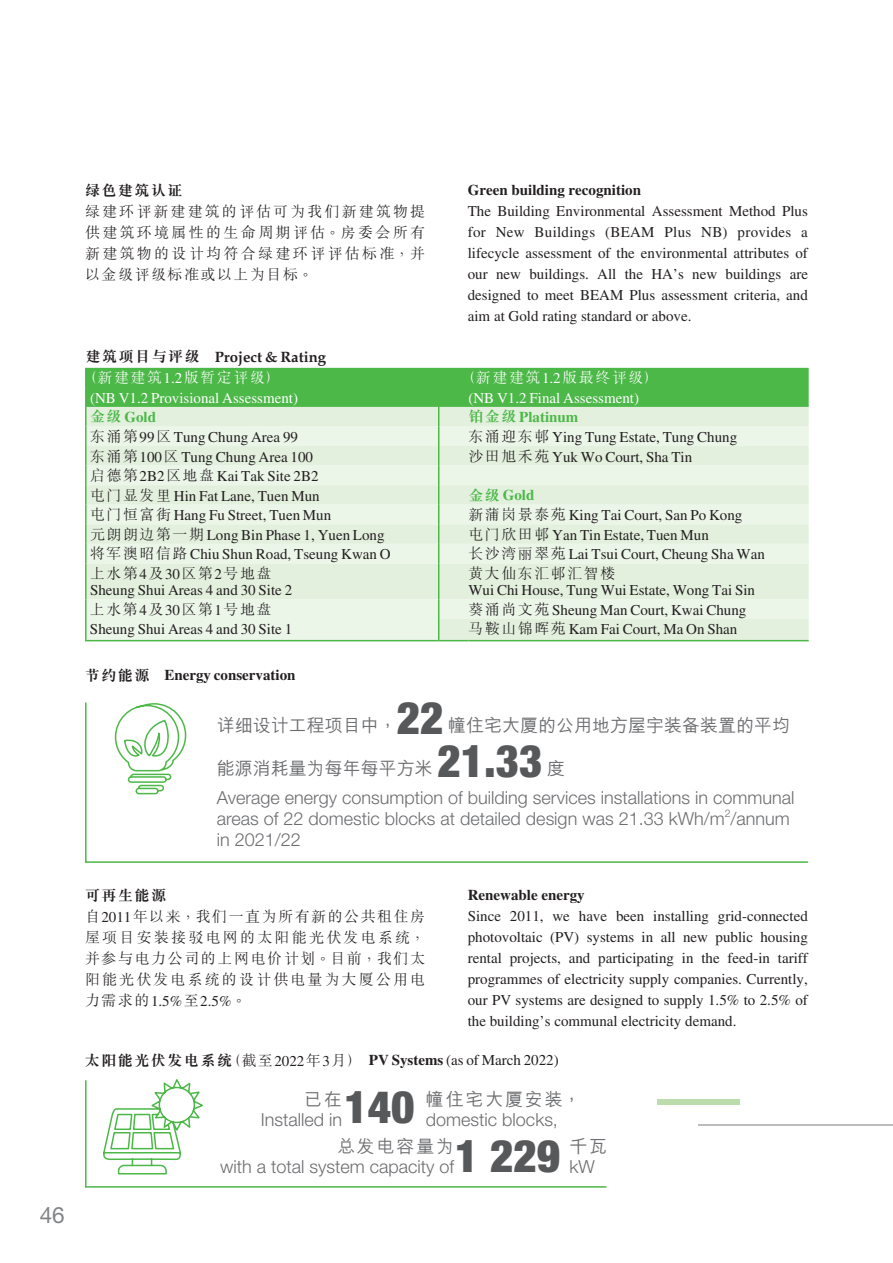
<style>
.page{position:relative;width:893px;height:1263px;background:#fff}
.page>*{position:absolute;margin:0;border:0;box-sizing:border-box;transform-origin:0 0}
.t1{font:900 condensed 45px "Helvetica Neue LT Std";color:#57585a}
.t2{font:22.5px "Helvetica Neue LT Std";color:#808285}
.t3{font:300 18px/28.8px "Helvetica Neue LT Std";color:#6c6d70}
.t4{font:500 18px/19.8px "M Hei HKS";color:#6c6d70}
.t5{font:500 18px "M Hei HKS";letter-spacing:.1em;color:#6c6d70}
.t6{font:15px/21px "Times LT Std";color:#231f20}
.t7{font:300 15px/21px "M Sung HKS";letter-spacing:.14em;color:#231f20}
.t8{font:15px "Times LT Std";color:#fff}
.t9{font:700 15px/21.6px "Palatino LT Std";color:#231f20}
.t10{font:700 15px "Times LT Std";color:#4cb848}
.t11{font:700 15px "Times LT Std";color:#231f20}
.t12{font:300 15px "M Sung HKS";letter-spacing:.1em;color:#fff}
.t13{font:300 15px "M Sung HKS";letter-spacing:.1em;color:#231f20}
.t14{font:300 10.5px "Helvetica Neue LT Std";color:#6c6d70}
.s1{font-weight:700}
.s2{font-family:"M Sung HKS"}
.s3{font-family:"M Sung HKS";font-weight:300;color:#fff}
.s4{font-family:"Times LT Std";font-weight:400;color:#fff}
.s5{font-family:"Times LT Std";font-weight:400}
.s6{font-family:"M Sung HKS";font-weight:300}
.s7{font-family:"M Sung HK";font-weight:300}
.s8{font-family:"M Sung HK"}
.s9{font-family:"M Hei HKS";font-weight:500}
.s10{font-family:"M Sung HKS";font-weight:700}
.s11{font-family:"Helvetica Neue LT Std";font-weight:300}
</style>
<div class="page">
<svg style="left:87px;top:563px;width:722px;height:77px;background:#e6f1e1"></svg>
<hr style="left:85px;top:563px;width:2px;height:36px;background:#4cb848">
<hr style="left:85px;top:599px;width:2px;height:20px;background:#4cb848">
<hr style="left:85px;top:619px;width:2px;height:21px;background:#4cb848">
<svg style="left:85px;top:368px;width:724px;height:195px;background:#c7e6c3"></svg>
<hr style="left:438px;top:563px;width:1px;height:36px;background:#4cb848">
<hr style="left:85px;top:640px;width:354px;height:1px;background:#4cb848">
<svg style="left:438px;top:599px;width:30px;height:42px"></svg>
<hr style="left:468px;top:640px;width:341px;height:1px;background:#4cb848">
<svg style="left:85px;top:702px;width:723px;height:161px"></svg>
<svg style="left:85px;top:1080px;width:522px;height:108px"></svg>
<svg style="left:114px;top:702px;width:73px;height:93px"></svg>
<svg style="left:102px;top:1079px;width:104px;height:96px"></svg>
<div style="left:657px;top:1100px;width:83px;height:5px;background:#bbddae"></div>
<hr style="left:699px;top:1124px;width:194px;height:1px;background:#bcbdc0">
<h2 class="t2" style="left:40px;top:1202px;width:27px">46</h2>
<p class="t7" style="left:85px;top:179px;width:342px"><span class="s1">綠色建築認證<br></span>綠建環評新建建築的評估可為我們新建築物提供建築環境屬性的生命周期評估。房委會所有新建築物的設計均符合綠建環評評估標準，並以金級評級標準或以上為目標。</p>
<p class="t6" style="left:468px;top:180px;width:342px"><span class="s1">Green building recognition<br></span>The Building Environmental Assessment Method Plus for New Buildings (BEAM Plus NB) provides a lifecycle assessment of the environmental attributes of our new buildings. All the HA’s new buildings are designed to meet BEAM Plus assessment criteria, and aim at Gold rating standard or above.</p>
<p class="t9" style="left:83px;top:346px;width:245px"><span class="s2">建築項目與評級</span> Project &amp; Rating<span class="s3">（新建建築</span><span class="s4">1.2</span><span class="s3">版暫定評級）</span></p>
<p class="t12" style="left:461px;top:367px;width:199px">（新建建築<span class="s5">1.2</span>版最終評級）</p>
<p class="t8" style="left:90px;top:389px;width:210px">(NB V1.2 Provisional Assessment)</p>
<p class="t8" style="left:468px;top:389px;width:172px">(NB V1.2 Final Assessment)</p>
<p class="t10" style="left:90px;top:408px;width:67px"><span class="s2">金級</span> Gold</p>
<p class="t10" style="left:468px;top:408px;width:111px"><span class="s2">鉑金級</span> Platinum</p>
<p class="t6" style="left:90px;top:426px;width:210px"><span class="s6">東涌第</span>99<span class="s6">區</span> Tung Chung Area 99</p>
<p class="t6" style="left:468px;top:426px;width:270px"><span class="s6">東涌迎東</span><span class="s7">邨</span> Ying Tung Estate, Tung Chung</p>
<p class="t6" style="left:90px;top:446px;width:225px"><span class="s6">東涌第</span>100<span class="s6">區</span> Tung Chung Area 100</p>
<p class="t6" style="left:468px;top:446px;width:225px"><span class="s6">沙田旭禾苑</span> Yuk Wo Court, Sha Tin</p>
<p class="t6" style="left:90px;top:466px;width:231px;line-height:19.5px"><span class="s6">啟德第</span>2B2<span class="s6">區地盤</span> Kai Tak Site 2B2<span class="s6">屯門顯發里</span> Hin Fat Lane, Tuen Mun</p>
<p class="t10" style="left:468px;top:486px;width:67px"><span class="s2">金級</span> Gold</p>
<p class="t6" style="left:90px;top:505px;width:243px"><span class="s6">屯門恆富街</span> Hang Fu Street, Tuen Mun</p>
<p class="t6" style="left:468px;top:505px;width:275px"><span class="s6">新蒲崗景泰苑</span> King Tai Court, San Po Kong</p>
<p class="t6" style="left:90px;top:524px;width:296px"><span class="s6">元朗朗邊第一期</span> Long Bin Phase 1, Yuen Long</p>
<p class="t6" style="left:468px;top:524px;width:242px"><span class="s6">屯門欣田</span><span class="s7">邨</span> Yan Tin Estate, Tuen Mun</p>
<p class="t6" style="left:90px;top:544px;width:302px"><span class="s6">將軍澳昭信路</span> Chiu Shun Road, Tseung Kwan O</p>
<p class="t6" style="left:468px;top:544px;width:298px"><span class="s6">長沙灣麗翠苑</span> Lai Tsui Court, Cheung Sha Wan</p>
<p class="t7" style="left:90px;top:562px;width:183px">上水第<span class="s5">4</span>及<span class="s5">30</span>區第<span class="s5">2</span>號地盤</p>
<p class="t13" style="left:468px;top:563px;width:148px">黃大仙東匯<span class="s8">邨</span>匯智樓</p>
<p class="t6" style="left:90px;top:580px;width:204px">Sheung Shui Areas 4 and 30 Site 2</p>
<p class="t6" style="left:468px;top:580px;width:288px">Wui Chi House, Tung Wui Estate, Wong Tai Sin</p>
<p class="t7" style="left:90px;top:598px;width:183px">上水第<span class="s5">4</span>及<span class="s5">30</span>區第<span class="s5">1</span>號地盤</p>
<p class="t6" style="left:468px;top:599px;width:279px"><span class="s6">葵涌尚文苑</span> Sheung Man Court, Kwai Chung</p>
<p class="t6" style="left:90px;top:619px;width:204px">Sheung Shui Areas 4 and 30 Site 1</p>
<p class="t6" style="left:468px;top:619px;width:270px"><span class="s6">馬鞍山錦暉苑</span> Kam Fai Court, Ma On Shan</p>
<p class="t11" style="left:85px;top:666px;width:212px"><span class="s2">節約能源</span> Energy conservation</p>
<p class="t4" style="left:217px;top:714px;width:181px">詳細設計工程項目中，</p>
<p class="t4" style="left:448px;top:714px;width:343px">幢住宅大廈的公用地方屋宇裝備裝置的平均</p>
<p class="t4" style="left:217px;top:757px;width:217px">能源消耗量為每年每平方米</p>
<h1 class="t1" style="left:397px;top:690px;width:48px">22</h1>
<p class="t1" style="left:437px;top:734px;width:107px">21.33</p>
<p class="t3" style="left:217px;top:754px;width:579px;text-indent:330px"><span class="s9">度<br></span>Average energy consumption of building services installations in communal</p>
<p class="t3" style="left:217px;top:804px;width:574px">areas of 22 domestic blocks at detailed design was 21.33 kWh/m /annum</p>
<p class="t14" style="left:725px;top:806px;width:7px">2</p>
<p class="t3" style="left:217px;top:825px;width:86px">in 2021/22</p>
<p class="t7" style="left:85px;top:884px;width:342px"><span class="s1">可再生能源<br></span>自<span class="s5">2011</span>年以來，我們一直為所有新的公共租住房屋項目安裝接駁電網的太陽能光伏發電系統，並參與電力公司的上網電價計劃。目前，我們太陽能光伏發電系統的設計供電量為大廈公用電力需求的<span class="s5">1.5%</span>至<span class="s5">2.5%</span>。</p>
<p class="t6" style="left:468px;top:885px;width:342px"><span class="s1">Renewable energy<br></span>Since 2011, we have been installing grid-connected photovoltaic (PV) systems in all new public housing rental projects, and participating in the feed-in tariff programmes of electricity supply companies. Currently, our PV systems are designed to supply 1.5% to 2.5% of the building’s communal electricity demand.</p>
<p class="t6" style="left:85px;top:1049px;width:475px"><span class="s10">太陽能光伏發電系統</span><span class="s6">（截至</span>2022<span class="s6">年</span>3<span class="s6">月）</span> <span class="s1">PV Systems</span> (as of March 2022)</p>
<p class="t4" style="left:304px;top:1087px;width:39px">已在</p>
<p class="t1" style="left:344px;top:1079px;width:72px">140</p>
<p class="t5" style="left:426px;top:1086px;width:156px">幢住宅大廈安裝，</p>
<p class="t3" style="left:337px;top:1105px;width:222px;line-height:27.5px;text-indent:89px">domestic blocks,<span class="s9">總發電容量為</span></p>
<p class="t3" style="left:220px;top:1152px;width:236px">with a total system capacity of</p>
<p class="t3" style="left:261px;top:1104px;width:83px">Installed in</p>
<p class="t1" style="left:455px;top:1128px;width:107px">1 229</p>
<p class="t4" style="left:569px;top:1135px;width:39px">千瓦<span class="s11">kW</span></p>
</div>
